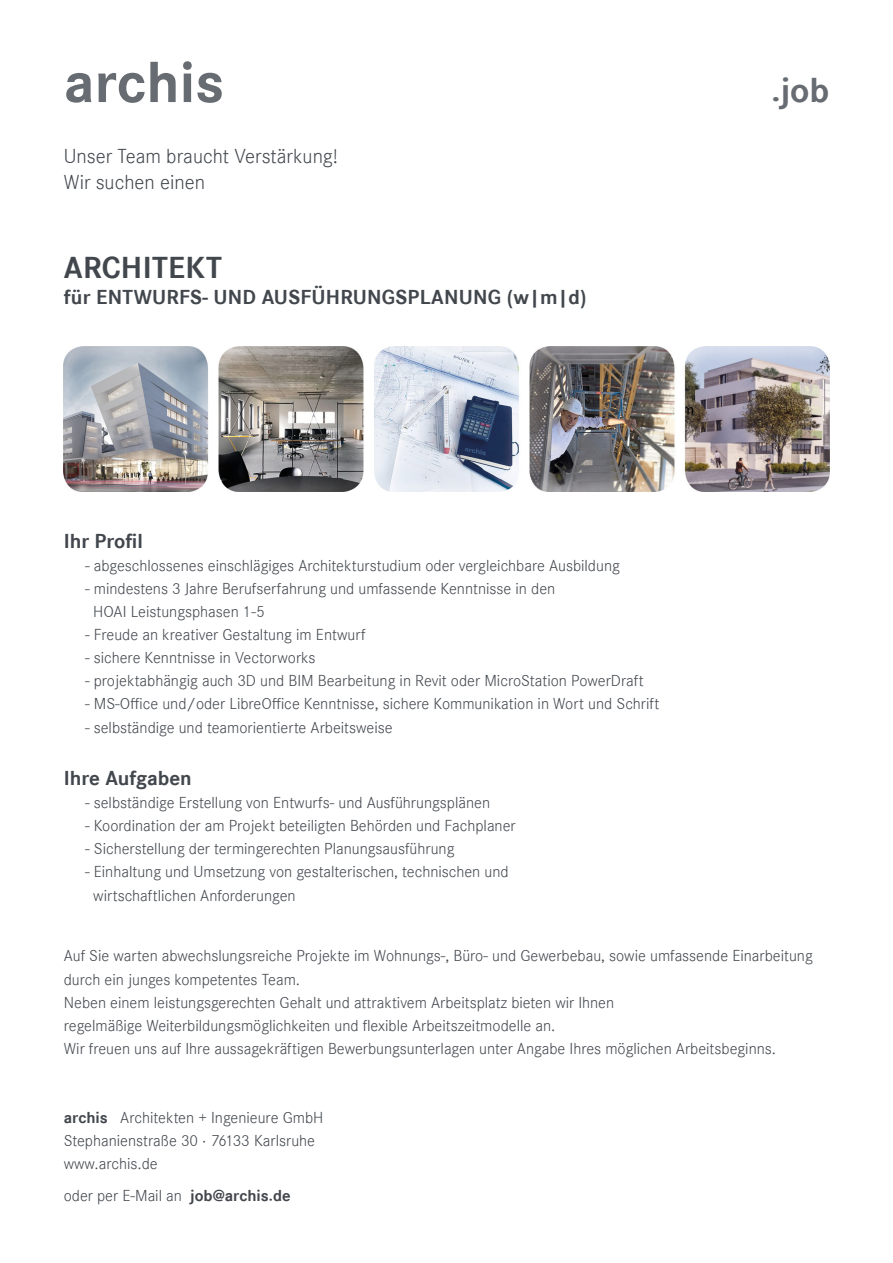
<style>
.page{position:relative;width:893px;height:1263px;background:#fff}
.page>*{position:absolute;margin:0;border:0;box-sizing:border-box;transform-origin:0 0}
.t1{font:700 60px "Corporate S";color:#676c72}
.t2{font:700 36px "Corporate S";color:#676c72}
.t3{font:700 31.5px "Corporate S";letter-spacing:.01em;color:#42474d}
.t4{font:700 21px "Corporate S";letter-spacing:.01em;color:#42474d}
.t5{font:21px/25.2px "Corporate S Ligh";color:#42474d}
.t6{font:16.5px/23.1px "Corporate S Ligh";color:#42474d}
.s1{font-family:"Corporate S";font-weight:700}
</style>
<div class="page">
<img style="left:64px;top:347px;width:765px;height:144px">
<h1 class="t1" style="left:64px;top:48px;width:162px">archis</h1>
<p class="t5" style="left:64px;top:144px;width:276px">Unser Team braucht Verstärkung!<br>Wir suchen einen</p>
<h3 class="t3" style="left:64px;top:250px;width:160px">ARCHITEKT</h3>
<p class="t4" style="left:64px;top:285px;width:524px">für ENTWURFS- UND AUSFÜHRUNGSPLANUNG (w|m|d)</p>
<p class="t4" style="left:64px;top:529px;width:81px">Ihr Profil</p>
<p class="t6" style="left:85px;top:554px;width:536px">- abgeschlossenes einschlägiges Architekturstudium oder vergleichbare Ausbildung</p>
<p class="t6" style="left:93px;top:577px;width:463px;text-indent:-8px">- mindestens 3 Jahre Berufserfahrung und umfassende Kenntnisse in den<br>HOAI Leistungsphasen 1-5</p>
<p class="t6" style="left:85px;top:623px;width:282px">- Freude an kreativer Gestaltung im Entwurf</p>
<p class="t6" style="left:85px;top:646px;width:232px">- sichere Kenntnisse in Vectorworks</p>
<p class="t6" style="left:85px;top:669px;width:560px">- projektabhängig auch 3D und BIM Bearbeitung in Revit oder MicroStation PowerDraft</p>
<p class="t6" style="left:85px;top:692px;width:576px">- MS-Office und/oder LibreOffice Kenntnisse, sichere Kommunikation in Wort und Schrift</p>
<p class="t6" style="left:85px;top:716px;width:309px">- selbständige und teamorientierte Arbeitsweise</p>
<p class="t4" style="left:64px;top:766px;width:129px">Ihre Aufgaben</p>
<p class="t6" style="left:85px;top:791px;width:407px">- selbständige Erstellung von Entwurfs- und Ausführungsplänen</p>
<p class="t6" style="left:85px;top:814px;width:432px">- Koordination der am Projekt beteiligten Behörden und Fachplaner</p>
<p class="t6" style="left:85px;top:837px;width:371px">- Sicherstellung der termingerechten Planungsausführung</p>
<p class="t6" style="left:93px;top:860px;width:417px;text-indent:-8px">- Einhaltung und Umsetzung von gestalterischen, technischen und wirtschaftlichen Anforderungen</p>
<h2 class="t2" style="left:771px;top:69px;width:59px">.job</h2>
<p class="t6" style="left:64px;top:944px;width:750px">Auf Sie warten abwechslungsreiche Projekte im Wohnungs-, Büro- und Gewerbebau, sowie umfassende Einarbeitung durch ein junges kompetentes Team.<br>Neben einem leistungsgerechten Gehalt und attraktivem Arbeitsplatz bieten wir Ihnen<br>regelmäßige Weiterbildungsmöglichkeiten und flexible Arbeitszeitmodelle an.<br>Wir freuen uns auf Ihre aussagekräftigen Bewerbungsunterlagen unter Angabe Ihres möglichen Arbeitsbeginns.</p>
<p class="t6" style="left:64px;top:1106px;width:261px"><span class="s1">archis</span> Architekten + Ingenieure GmbH<br>Stephanienstraße 30 · 76133 Karlsruhe www.archis.de</p>
<p class="t6" style="left:64px;top:1184px;width:228px">oder per E-Mail an <span class="s1">job@archis.de</span></p>
</div>
